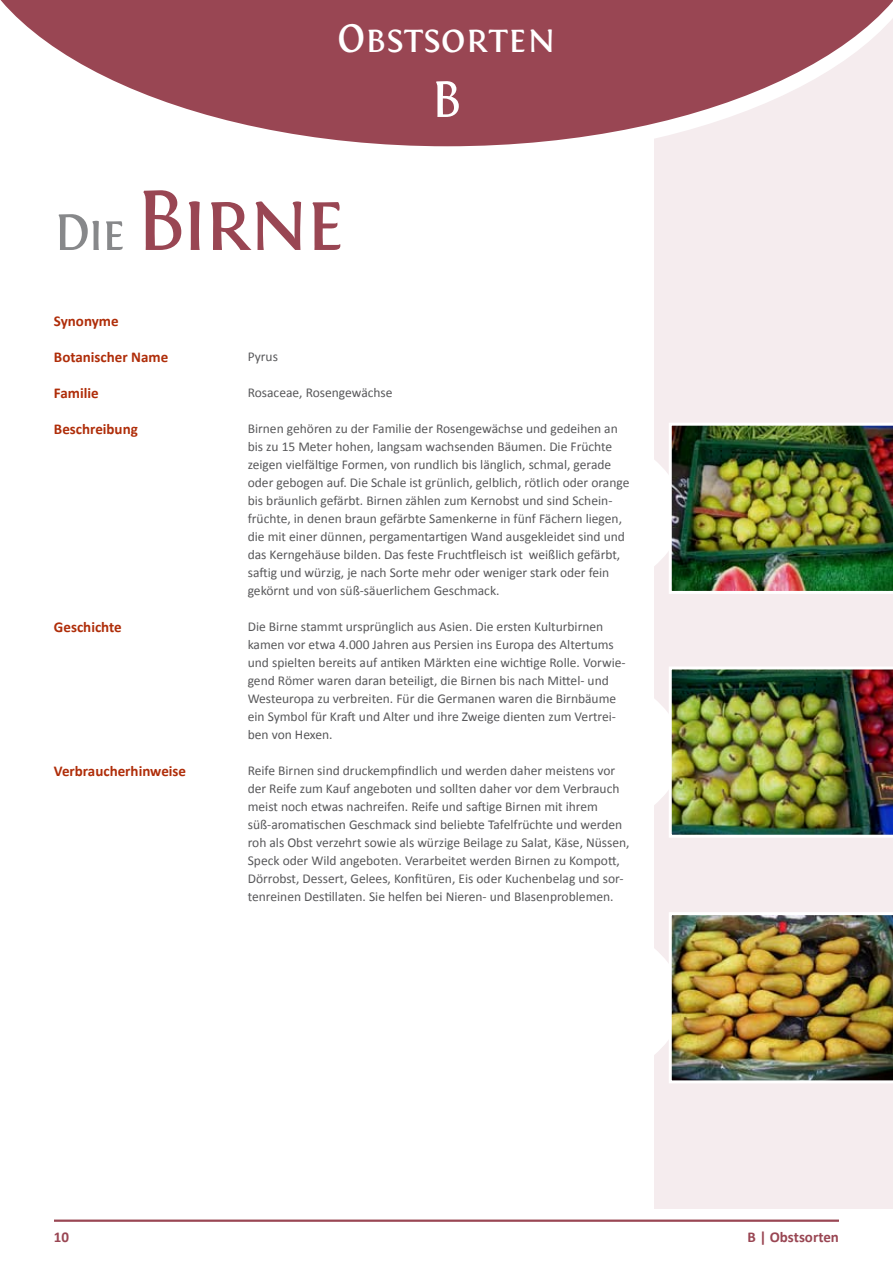
<style>
.page{position:relative;width:893px;height:1263px;background:#fff}
.page>*{position:absolute;margin:0;border:0;box-sizing:border-box;transform-origin:0 0}
.t1{font:90px "Fontin Small Caps";letter-spacing:-.05em;color:#994653}
.t2{font:54px "Fontin Small Caps";color:#fff}
.t3{font:42px "Fontin Small Caps";color:#fff}
.t4{font:700 15px "Calibri";color:#af2d09}
.t5{font:700 15px "Calibri";color:#994653}
.t6{font:13.5px/18px "Calibri";color:#58585a}
.s1{font-size:54px;color:#87888a}
</style>
<div class="page">
<div style="left:654px;top:1px;width:238px;height:1208px;background:#f5ecee"></div>
<svg style="left:654px;top:699px;width:15px;height:106px;background:#fdfcfc"></svg>
<svg style="left:654px;top:460px;width:15px;height:106px;background:#fdfcfc"></svg>
<svg style="left:654px;top:949px;width:15px;height:106px;background:#fdfcfc"></svg>
<svg style="left:0;top:0;width:893px;height:146px;fill:#994653"></svg>
<hr style="left:54px;top:1219px;width:785px;height:3px;background:#994653">
<img style="left:669px;top:423px;width:224px;height:171px">
<img style="left:669px;top:667px;width:224px;height:171px">
<img style="left:669px;top:912px;width:224px;height:171px">
<h3 class="t3" style="left:337px;top:15px;width:220px">Obstsorten</h3>
<h2 class="t2" style="left:431px;top:69px;width:32px">B</h2>
<h1 class="t1" style="left:54px;top:170px;width:293px"><span class="s1">Die</span> Birne</h1>
<p class="t4" style="left:54px;top:312px;width:66px">Synonyme</p>
<p class="t4" style="left:54px;top:348px;width:116px">Botanischer Name</p>
<p class="t4" style="left:54px;top:384px;width:46px">Familie</p>
<p class="t4" style="left:54px;top:420px;width:85px">Beschreibung</p>
<p class="t4" style="left:54px;top:618px;width:69px">Geschichte</p>
<p class="t4" style="left:54px;top:762px;width:134px">Verbraucherhinweise</p>
<p class="t6" style="left:248px;top:348px;width:32px">Pyrus</p>
<p class="t6" style="left:248px;top:384px;width:146px">Rosaceae, Rosengewächse</p>
<p class="t6" style="left:248px;top:420px;width:383px">Birnen gehören zu der Familie der Rosengewächse und gedeihen an bis zu 15 Meter hohen, langsam wachsenden Bäumen. Die Früchte zeigen vielfältige Formen, von rundlich bis länglich, schmal, gerade oder gebogen auf. Die Schale ist grünlich, gelblich, rötlich oder orange bis bräunlich gefärbt. Birnen zählen zum Kernobst und sind Schein&shy;früchte, in denen braun gefärbte Samenkerne in fünf Fächern liegen, die mit einer dünnen, pergamentartigen Wand ausgekleidet sind und das Kerngehäuse bilden. Das feste Fruchtfleisch ist weißlich gefärbt, saftig und würzig, je nach Sorte mehr oder weniger stark oder fein gekörnt und von süß-säuerlichem Geschmack.</p>
<p class="t6" style="left:248px;top:618px;width:379px">Die Birne stammt ursprünglich aus Asien. Die ersten Kulturbirnen kamen vor etwa 4.000 Jahren aus Persien ins Europa des Altertums und spielten bereits auf antiken Märkten eine wichtige Rolle. Vorwie&shy;gend Römer waren daran beteiligt, die Birnen bis nach Mittel- und Westeuropa zu verbreiten. Für die Germanen waren die Birnbäume ein Symbol für Kraft und Alter und ihre Zweige dienten zum Vertrei&shy;ben von Hexen.</p>
<p class="t6" style="left:248px;top:762px;width:383px">Reife Birnen sind druckempfindlich und werden daher meistens vor der Reife zum Kauf angeboten und sollten daher vor dem Verbrauch meist noch etwas nachreifen. Reife und saftige Birnen mit ihrem süß-aromatischen Geschmack sind beliebte Tafelfrüchte und werden roh als Obst verzehrt sowie als würzige Beilage zu Salat, Käse, Nüssen, Speck oder Wild angeboten. Verarbeitet werden Birnen zu Kompott, Dörrobst, Dessert, Gelees, Konfitüren, Eis oder Kuchenbelag und sor&shy;tenreinen Destillaten. Sie helfen bei Nieren- und Blasenproblemen.</p>
<p class="t5" style="left:54px;top:1227px;width:17px">10</p>
<p class="t5" style="left:747px;top:1228px;width:93px">B | Obstsorten</p>
</div>
